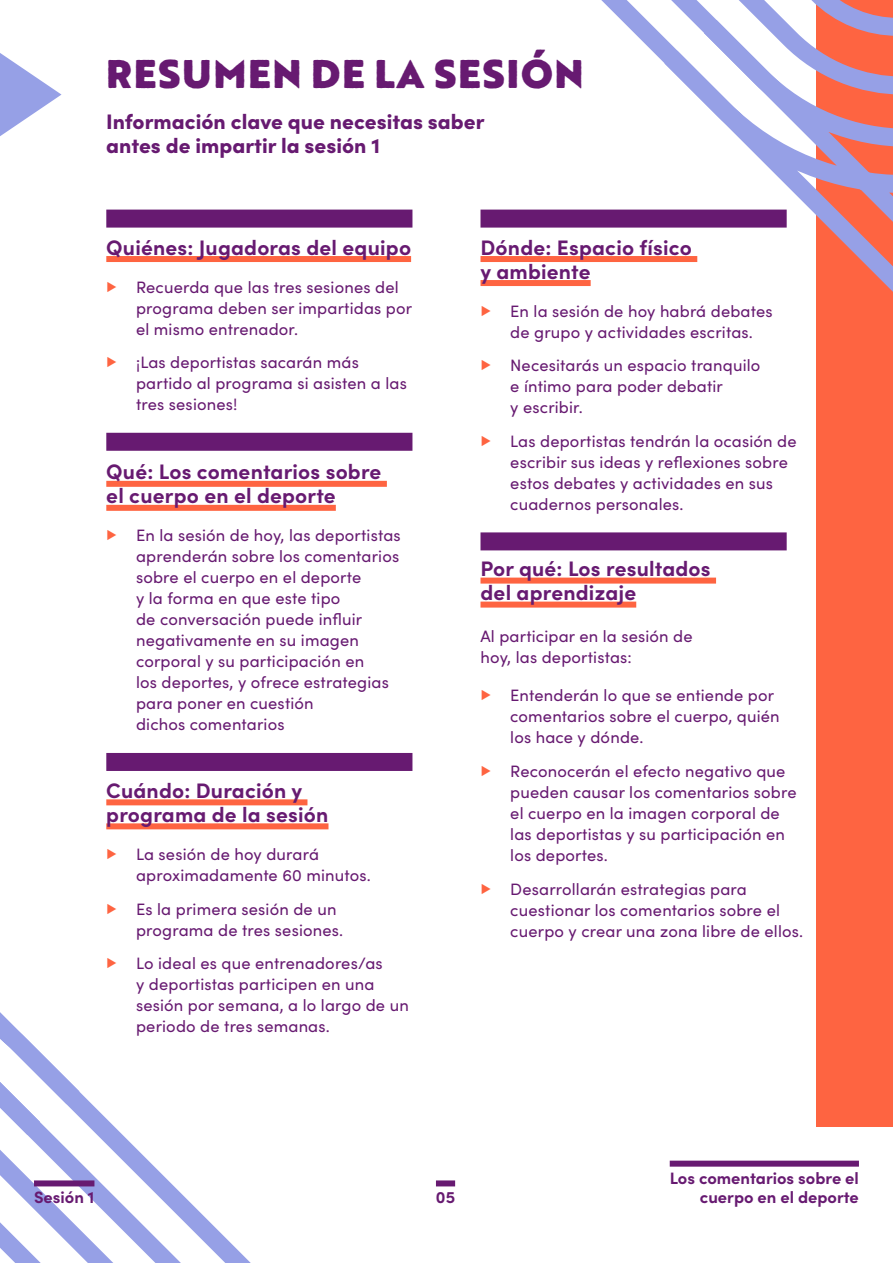
<style>
.page{position:relative;width:893px;height:1263px;background:#fff}
.page>*{position:absolute;margin:0;border:0;box-sizing:border-box;transform-origin:0 0}
.t1{font:900 39px "Brother 1816 Printed";letter-spacing:.04em;color:#671a71}
.t2{font:700 21px/24px "Sofia Pro";letter-spacing:.01em;color:#671a71}
.t3{font:900 21px/24px "Sofia Pro";color:#671a71}
.t4{font:16.5px/21px "Sofia Pro";letter-spacing:.01em;color:#671a71}
.t5{font:700 16.5px "Sofia Pro";color:#671a71}
.s1{color:#fe6441}
</style>
<div class="page">
<div style="left:816px;top:0;width:77px;height:1127px;background:#fe6441"></div>
<svg style="left:222px;top:0;width:671px;height:481px"></svg>
<svg style="left:0;top:53px;width:62px;height:83px"></svg>
<div style="left:106px;top:210px;width:306px;height:18px;background:#671a71"></div>
<div style="left:480px;top:210px;width:307px;height:18px;background:#671a71"></div>
<div style="left:106px;top:433px;width:306px;height:18px;background:#671a71"></div>
<div style="left:480px;top:532px;width:307px;height:18px;background:#671a71"></div>
<div style="left:106px;top:256px;width:305px;height:6px;background:#fe6441"></div>
<div style="left:106px;top:481px;width:281px;height:6px;background:#fe6441"></div>
<div style="left:106px;top:505px;width:230px;height:6px;background:#fe6441"></div>
<div style="left:480px;top:256px;width:217px;height:6px;background:#fe6441"></div>
<div style="left:480px;top:280px;width:111px;height:6px;background:#fe6441"></div>
<div style="left:480px;top:578px;width:236px;height:6px;background:#fe6441"></div>
<div style="left:480px;top:602px;width:156px;height:6px;background:#fe6441"></div>
<svg style="left:0;top:753px;width:448px;height:510px"></svg>
<div style="left:34px;top:1180px;width:60px;height:6px;background:#671a71"></div>
<div style="left:670px;top:1160px;width:189px;height:6px;background:#671a71"></div>
<div style="left:436px;top:1180px;width:19px;height:6px;background:#671a71"></div>
<h1 class="t1" style="left:106px;top:43px;width:479px">RESUMEN DE LA SESIÓN</h1>
<p class="t3" style="left:106px;top:107px;width:380px">Información clave que necesitas saber antes de impartir la sesión 1</p>
<p class="t2" style="left:106px;top:233px;width:306px">Quiénes: Jugadoras del equipo</p>
<p class="t4" style="left:136px;top:275px;width:278px;text-indent:-30px"><span class="s1">▶</span> Recuerda que las tres sesiones del programa deben ser impartidas por el mismo entrenador.</p>
<p class="t4" style="left:136px;top:351px;width:272px;text-indent:-30px"><span class="s1">▶</span> ¡Las deportistas sacarán más partido al programa si asisten a las tres sesiones!</p>
<p class="t2" style="left:106px;top:458px;width:277px">Qué: Los comentarios sobre el cuerpo en el deporte</p>
<p class="t4" style="left:136px;top:524px;width:266px;text-indent:-30px"><span class="s1">▶</span> En la sesión de hoy, las deportistas aprenderán sobre los comentarios sobre el cuerpo en el deporte<br>y la forma en que este tipo<br>de conversación puede influir negativamente en su imagen corporal y su participación en<br>los deportes, y ofrece estrategias para poner en cuestión<br>dichos comentarios</p>
<p class="t2" style="left:106px;top:777px;width:224px">Cuándo: Duración y programa de la sesión</p>
<p class="t4" style="left:136px;top:843px;width:236px;text-indent:-30px"><span class="s1">▶</span> La sesión de hoy durará aproximadamente 60 minutos.</p>
<p class="t4" style="left:136px;top:897px;width:209px;text-indent:-30px"><span class="s1">▶</span> Es la primera sesión de un programa de tres sesiones.</p>
<p class="t4" style="left:136px;top:952px;width:274px;text-indent:-30px"><span class="s1">▶</span> Lo ideal es que entrenadores/as<br>y deportistas participen en una sesión por semana, a lo largo de un periodo de tres semanas.</p>
<p class="t2" style="left:480px;top:233px;width:213px">Dónde: Espacio físico y ambiente</p>
<p class="t4" style="left:510px;top:299px;width:264px;text-indent:-30px"><span class="s1">▶</span> En la sesión de hoy habrá debates de grupo y actividades escritas.</p>
<p class="t4" style="left:510px;top:354px;width:252px;text-indent:-30px"><span class="s1">▶</span> Necesitarás un espacio tranquilo e íntimo para poder debatir<br>y escribir.</p>
<p class="t4" style="left:510px;top:430px;width:288px;text-indent:-30px"><span class="s1">▶</span> Las deportistas tendrán la ocasión de escribir sus ideas y reflexiones sobre estos debates y actividades en sus cuadernos personales.</p>
<p class="t2" style="left:480px;top:555px;width:232px">Por qué: Los resultados del aprendizaje</p>
<p class="t4" style="left:480px;top:625px;width:214px">Al participar en la sesión de hoy, las deportistas:</p>
<p class="t4" style="left:510px;top:684px;width:271px;text-indent:-30px"><span class="s1">▶</span> Entenderán lo que se entiende por comentarios sobre el cuerpo, quién los hace y dónde.</p>
<p class="t4" style="left:510px;top:760px;width:288px;text-indent:-30px"><span class="s1">▶</span> Reconocerán el efecto negativo que pueden causar los comentarios sobre el cuerpo en la imagen corporal de las deportistas y su participación en los deportes.</p>
<p class="t4" style="left:510px;top:878px;width:294px;text-indent:-30px"><span class="s1">▶</span> Desarrollarán estrategias para cuestionar los comentarios sobre el cuerpo y crear una zona libre de ellos.</p>
<p class="t5" style="left:34px;top:1185px;width:62px">Sesión 1</p>
<p class="t5" style="left:670px;top:1165px;width:191px">Los comentarios sobre el</p>
<p class="t5" style="left:436px;top:1185px;width:21px">05</p>
<p class="t5" style="left:700px;top:1185px;width:161px">cuerpo en el deporte</p>
</div>
